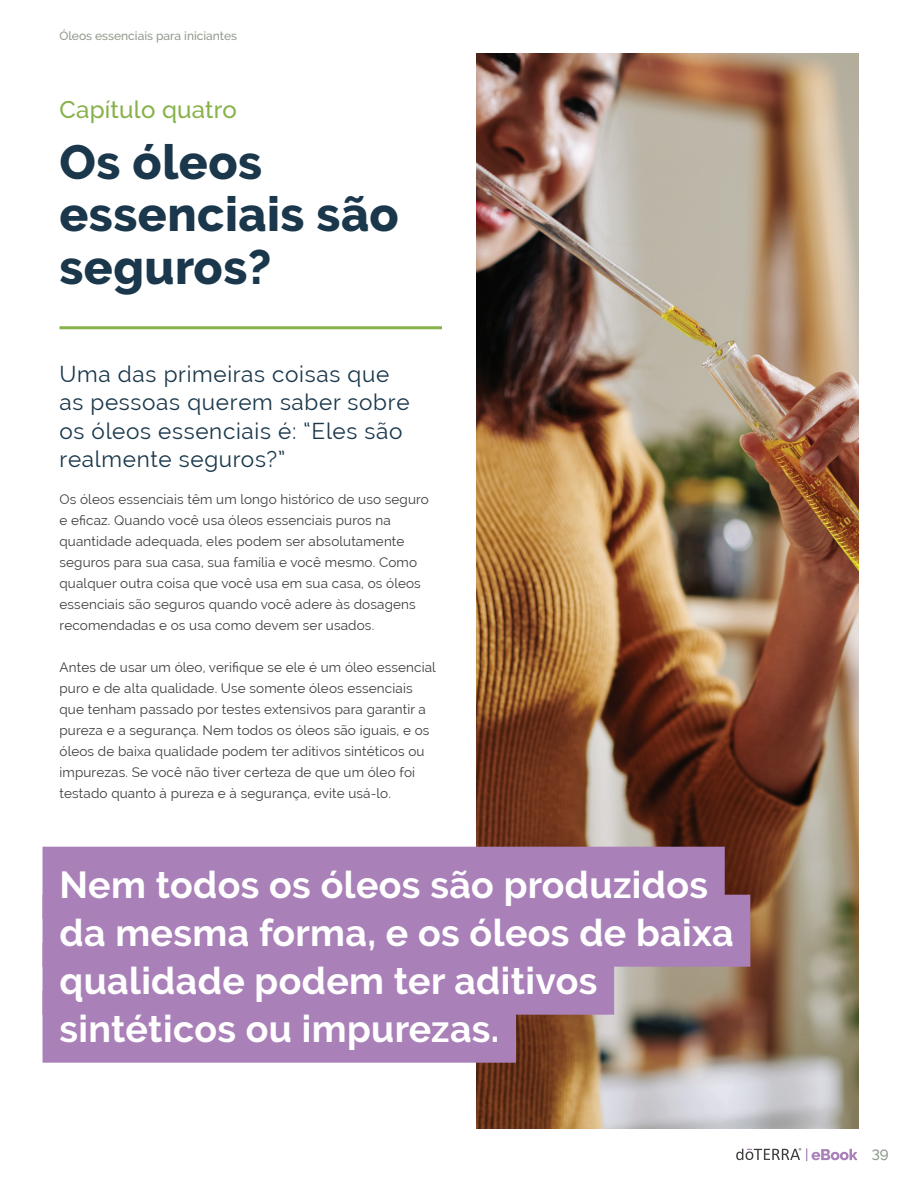
<style>
.page{position:relative;width:918px;height:1188px;background:#fff}
.page>*{position:absolute;margin:0;border:0;box-sizing:border-box;transform-origin:0 0}
.Chapter_Title{font:800 48px/52.5px "Raleway";letter-spacing:.01em;color:#1a374b}
.Paragraph_Style_1{font:700 37.5px "Raleway";letter-spacing:.01em;color:#fff}
.Chapter_Title-2{font:500 24px "Raleway";letter-spacing:.01em;color:#87b149}
.Intro_Paragraph{font:22.5px/28.5px "Raleway";letter-spacing:.03em;color:#1a374b}
.t1{font:500 15px "Raleway";color:#909a8c}
.Body_Copy{font:13.5px/21px "Raleway";letter-spacing:.01em;color:#3e3e3f}
.t2{font:500 12px "Raleway";color:#909a8c}
</style>
<div class="page">
<svg style="left:736px;top:1148px;width:122px;height:13px"></svg>
<img style="left:476px;top:54px;width:383px;height:1074px">
<hr style="left:60px;top:326px;width:382px;height:3px;background:#87b149">
<div style="left:43px;top:847px;width:682px;height:72px;background:#aa80b9"></div>
<div style="left:43px;top:895px;width:707px;height:72px;background:#aa80b9"></div>
<div style="left:43px;top:943px;width:571px;height:72px;background:#aa80b9"></div>
<div style="left:43px;top:991px;width:473px;height:72px;background:#aa80b9"></div>
<p class="t2" style="left:60px;top:28px;width:179px">Óleos essenciais para iniciantes</p>
<p class="Chapter_Title-2" style="left:60px;top:95px;width:179px">Capítulo quatro</p>
<p class="Chapter_Title" style="left:60px;top:136px;width:341px">Os óleos essenciais são seguros?</p>
<p class="Intro_Paragraph" style="left:60px;top:359px;width:352px">Uma das primeiras coisas que as pessoas querem saber sobre os óleos essenciais é: “Eles são realmente seguros?”</p>
<p class="Body_Copy" style="left:60px;top:488px;width:371px">Os óleos essenciais têm um longo histórico de uso seguro e eficaz. Quando você usa óleos essenciais puros na quantidade adequada, eles podem ser absolutamente seguros para sua casa, sua família e você mesmo. Como qualquer outra coisa que você usa em sua casa, os óleos essenciais são seguros quando você adere às dosagens recomendadas e os usa como devem ser usados.</p>
<p class="Body_Copy" style="left:60px;top:656px;width:378px">Antes de usar um óleo, verifique se ele é um óleo essencial puro e de alta qualidade. Use somente óleos essenciais que tenham passado por testes extensivos para garantir a pureza e a segurança. Nem todos os óleos são iguais, e os óleos de baixa qualidade podem ter aditivos sintéticos ou impurezas. Se você não tiver certeza de que um óleo foi testado quanto à pureza e à segurança, evite usá-lo.</p>
<p class="Paragraph_Style_1" style="left:60px;top:863px;width:650px">Nem todos os óleos são produzidos</p>
<p class="Paragraph_Style_1" style="left:60px;top:911px;width:676px">da mesma forma, e os óleos de baixa</p>
<p class="Paragraph_Style_1" style="left:60px;top:959px;width:539px">qualidade podem ter aditivos</p>
<p class="Paragraph_Style_1" style="left:60px;top:1007px;width:441px">sintéticos ou impurezas.</p>
<p class="t1" style="left:872px;top:1144px;width:18px">39</p>
</div>
